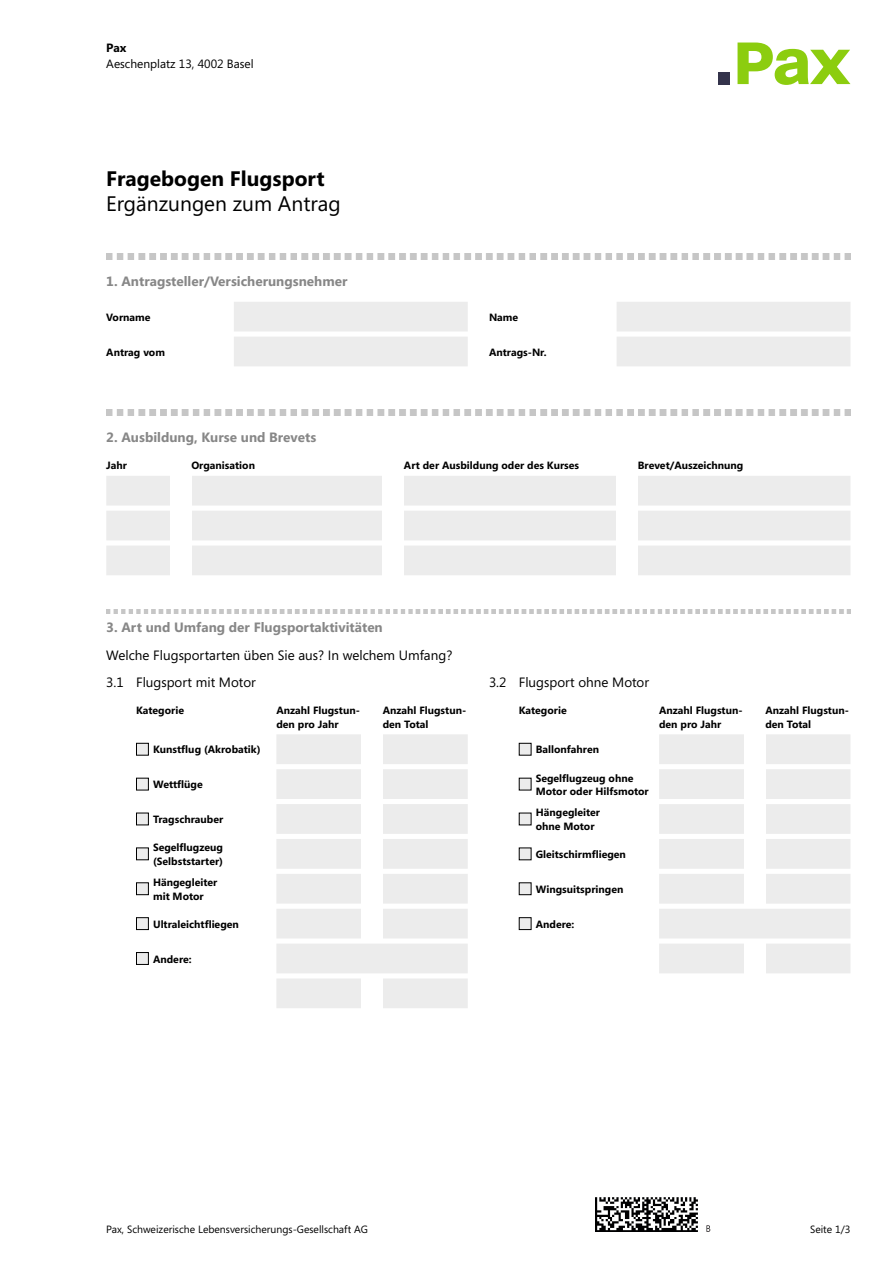
<style>
.page{position:relative;width:893px;height:1263px;background:#fff}
.page>*{position:absolute;margin:0;border:0;box-sizing:border-box;transform-origin:0 0}
.t1{font:21px "Segoe";color:#000}
.t2{font:700 21px "Segoe";color:#000}
.t3{font:700 13.5px "Segoe";color:#878787}
.t4{font:13.5px/27.2px "Segoe";color:#000}
.t5{font:12px "Segoe";color:#000}
.t6{font:700 12px "Segoe";color:#000}
.t7{font:700 10.5px/13.6px "Segoe";color:#000}
.t8{font:10.5px "Segoe";color:#000}
</style>
<div class="page">
<svg style="left:737px;top:43px;width:113px;height:42px"></svg>
<div style="left:718px;top:72px;width:12px;height:12px;background:#34334b"></div>
<div style="left:234px;top:302px;width:234px;height:29px;background:#ececec"></div>
<div style="left:234px;top:337px;width:234px;height:29px;background:#ececec"></div>
<img style="left:106px;top:253px;width:744px;height:7px">
<div style="left:617px;top:302px;width:233px;height:29px;background:#ececec"></div>
<div style="left:617px;top:337px;width:233px;height:29px;background:#ececec"></div>
<div style="left:106px;top:476px;width:744px;height:30px;background:#ececec"></div>
<div style="left:106px;top:511px;width:744px;height:29px;background:#ececec"></div>
<div style="left:106px;top:545px;width:744px;height:30px;background:#ececec"></div>
<div style="left:170px;top:475px;width:21px;height:31px;background:#fff"></div>
<div style="left:383px;top:475px;width:21px;height:31px;background:#fff"></div>
<div style="left:617px;top:475px;width:21px;height:31px;background:#fff"></div>
<div style="left:170px;top:510px;width:21px;height:31px;background:#fff"></div>
<div style="left:383px;top:510px;width:21px;height:31px;background:#fff"></div>
<div style="left:617px;top:510px;width:21px;height:31px;background:#fff"></div>
<div style="left:170px;top:545px;width:21px;height:31px;background:#fff"></div>
<div style="left:383px;top:545px;width:21px;height:31px;background:#fff"></div>
<div style="left:617px;top:545px;width:21px;height:31px;background:#fff"></div>
<img style="left:106px;top:609px;width:744px;height:5px">
<div style="left:276px;top:734px;width:192px;height:30px;background:#ececec"></div>
<div style="left:276px;top:769px;width:192px;height:30px;background:#ececec"></div>
<div style="left:276px;top:804px;width:192px;height:30px;background:#ececec"></div>
<div style="left:276px;top:839px;width:192px;height:30px;background:#ececec"></div>
<div style="left:276px;top:874px;width:192px;height:30px;background:#ececec"></div>
<div style="left:276px;top:909px;width:192px;height:29px;background:#ececec"></div>
<div style="left:276px;top:943px;width:192px;height:30px;background:#ececec"></div>
<div style="left:276px;top:978px;width:192px;height:30px;background:#ececec"></div>
<div style="left:136px;top:743px;width:12px;height:12px;background:#ececec"></div>
<div style="left:136px;top:743px;width:13px;height:13px;border:1px solid #000"></div>
<div style="left:361px;top:734px;width:22px;height:31px;background:#fff"></div>
<div style="left:136px;top:778px;width:12px;height:12px;background:#ececec"></div>
<div style="left:136px;top:778px;width:13px;height:12px;border:1px solid #000"></div>
<div style="left:361px;top:768px;width:22px;height:32px;background:#fff"></div>
<div style="left:136px;top:813px;width:12px;height:12px;background:#ececec"></div>
<div style="left:136px;top:812px;width:13px;height:13px;border:1px solid #000"></div>
<div style="left:361px;top:803px;width:22px;height:31px;background:#fff"></div>
<div style="left:136px;top:848px;width:12px;height:12px;background:#ececec"></div>
<div style="left:136px;top:847px;width:13px;height:13px;border:1px solid #000"></div>
<div style="left:361px;top:838px;width:22px;height:31px;background:#fff"></div>
<div style="left:136px;top:883px;width:12px;height:12px;background:#ececec"></div>
<div style="left:136px;top:882px;width:13px;height:13px;border:1px solid #000"></div>
<div style="left:361px;top:873px;width:22px;height:31px;background:#fff"></div>
<div style="left:136px;top:918px;width:12px;height:11px;background:#ececec"></div>
<div style="left:136px;top:917px;width:13px;height:13px;border:1px solid #000"></div>
<div style="left:361px;top:908px;width:22px;height:31px;background:#fff"></div>
<div style="left:136px;top:952px;width:12px;height:12px;background:#ececec"></div>
<div style="left:136px;top:952px;width:13px;height:13px;border:1px solid #000"></div>
<div style="left:361px;top:978px;width:22px;height:31px;background:#fff"></div>
<div style="left:659px;top:734px;width:191px;height:30px;background:#ececec"></div>
<div style="left:659px;top:769px;width:191px;height:30px;background:#ececec"></div>
<div style="left:659px;top:804px;width:191px;height:30px;background:#ececec"></div>
<div style="left:659px;top:839px;width:191px;height:30px;background:#ececec"></div>
<div style="left:659px;top:874px;width:191px;height:30px;background:#ececec"></div>
<div style="left:659px;top:909px;width:191px;height:29px;background:#ececec"></div>
<div style="left:659px;top:943px;width:191px;height:30px;background:#ececec"></div>
<div style="left:519px;top:743px;width:12px;height:12px;background:#ececec"></div>
<div style="left:519px;top:743px;width:12px;height:13px;border:1px solid #000"></div>
<div style="left:744px;top:734px;width:21px;height:31px;background:#fff"></div>
<div style="left:519px;top:778px;width:12px;height:12px;background:#ececec"></div>
<div style="left:744px;top:768px;width:21px;height:32px;background:#fff"></div>
<div style="left:519px;top:813px;width:12px;height:12px;background:#ececec"></div>
<div style="left:744px;top:803px;width:21px;height:31px;background:#fff"></div>
<div style="left:519px;top:848px;width:12px;height:12px;background:#ececec"></div>
<div style="left:744px;top:838px;width:21px;height:31px;background:#fff"></div>
<div style="left:519px;top:883px;width:12px;height:12px;background:#ececec"></div>
<div style="left:519px;top:882px;width:12px;height:13px;border:1px solid #000"></div>
<div style="left:744px;top:873px;width:21px;height:31px;background:#fff"></div>
<div style="left:519px;top:918px;width:12px;height:11px;background:#ececec"></div>
<div style="left:519px;top:917px;width:12px;height:13px;border:1px solid #000"></div>
<div style="left:744px;top:943px;width:21px;height:31px;background:#fff"></div>
<img style="left:106px;top:409px;width:744px;height:6px">
<img style="left:596px;top:1197px;width:115px;height:35px">
<p class="t6" style="left:106px;top:39px;width:22px">Pax</p>
<p class="t5" style="left:106px;top:56px;width:149px">Aeschenplatz 13, 4002 Basel</p>
<h1 class="t2" style="left:106px;top:164px;width:220px">Fragebogen Flugsport</h1>
<h1 class="t1" style="left:106px;top:189px;width:236px">Ergänzungen zum Antrag</h1>
<p class="t3" style="left:106px;top:272px;width:243px">1. Antragsteller/Versicherungsnehmer</p>
<p class="t7" style="left:106px;top:310px;width:46px">Vorname</p>
<p class="t7" style="left:106px;top:345px;width:60px">Antrag vom</p>
<p class="t7" style="left:489px;top:310px;width:31px">Name</p>
<p class="t7" style="left:489px;top:345px;width:59px">Antrags-Nr.</p>
<p class="t3" style="left:106px;top:427px;width:211px">2. Ausbildung, Kurse und Brevets</p>
<p class="t7" style="left:106px;top:458px;width:22px">Jahr</p>
<p class="t7" style="left:191px;top:458px;width:65px">Organisation</p>
<p class="t7" style="left:404px;top:458px;width:177px">Art der Ausbildung oder des Kurses</p>
<p class="t7" style="left:638px;top:458px;width:107px">Brevet/Auszeichnung</p>
<p class="t3" style="left:106px;top:618px;width:278px">3. Art und Umfang der Flugsportaktivitäten</p>
<p class="t4" style="left:106px;top:641px;width:348px">Welche Flugsportarten üben Sie aus? In welchem Umfang?<br>3.1 Flugsport mit Motor</p>
<p class="t7" style="left:136px;top:703px;width:49px">Kategorie</p>
<p class="t7" style="left:276px;top:703px;width:85px">Anzahl Flugstun-</p>
<p class="t7" style="left:383px;top:703px;width:85px">Anzahl Flugstun-</p>
<p class="t7" style="left:276px;top:717px;width:64px">den pro Jahr</p>
<p class="t7" style="left:383px;top:717px;width:47px">den Total</p>
<p class="t7" style="left:153px;top:742px;width:109px">Kunstflug (Akrobatik)</p>
<p class="t7" style="left:153px;top:777px;width:51px">Wettflüge</p>
<p class="t7" style="left:153px;top:812px;width:72px">Tragschrauber</p>
<p class="t7" style="left:153px;top:840px;width:72px">Segelflugzeug (Selbststarter)</p>
<p class="t7" style="left:153px;top:875px;width:66px">Hängegleiter mit Motor</p>
<p class="t7" style="left:153px;top:917px;width:87px">Ultraleichtfliegen</p>
<p class="t7" style="left:153px;top:952px;width:40px">Andere:</p>
<p class="t4" style="left:489px;top:668px;width:162px">3.2 Flugsport ohne Motor</p>
<p class="t7" style="left:519px;top:703px;width:49px">Kategorie</p>
<p class="t7" style="left:659px;top:703px;width:85px">Anzahl Flugstun-</p>
<p class="t7" style="left:765px;top:703px;width:85px">Anzahl Flugstun-</p>
<p class="t7" style="left:659px;top:717px;width:64px">den pro Jahr</p>
<p class="t7" style="left:765px;top:717px;width:47px">den Total</p>
<p class="t7" style="left:536px;top:742px;width:65px">Ballonfahren</p>
<p class="t7" style="left:536px;top:771px;width:114px">Segelflugzeug ohne<br>Motor oder Hilfsmotor</p>
<p class="t7" style="left:536px;top:805px;width:66px">Hängegleiter ohne Motor</p>
<p class="t7" style="left:536px;top:847px;width:92px">Gleitschirmfliegen</p>
<p class="t7" style="left:536px;top:882px;width:89px">Wingsuitspringen</p>
<p class="t7" style="left:536px;top:917px;width:40px">Andere:</p>
<p class="t8" style="left:106px;top:1222px;width:263px">Pax, Schweizerische Lebensversicherungs-Gesellschaft AG</p>
<p class="t8" style="left:810px;top:1222px;width:42px">Seite 1/3</p>
</div>
